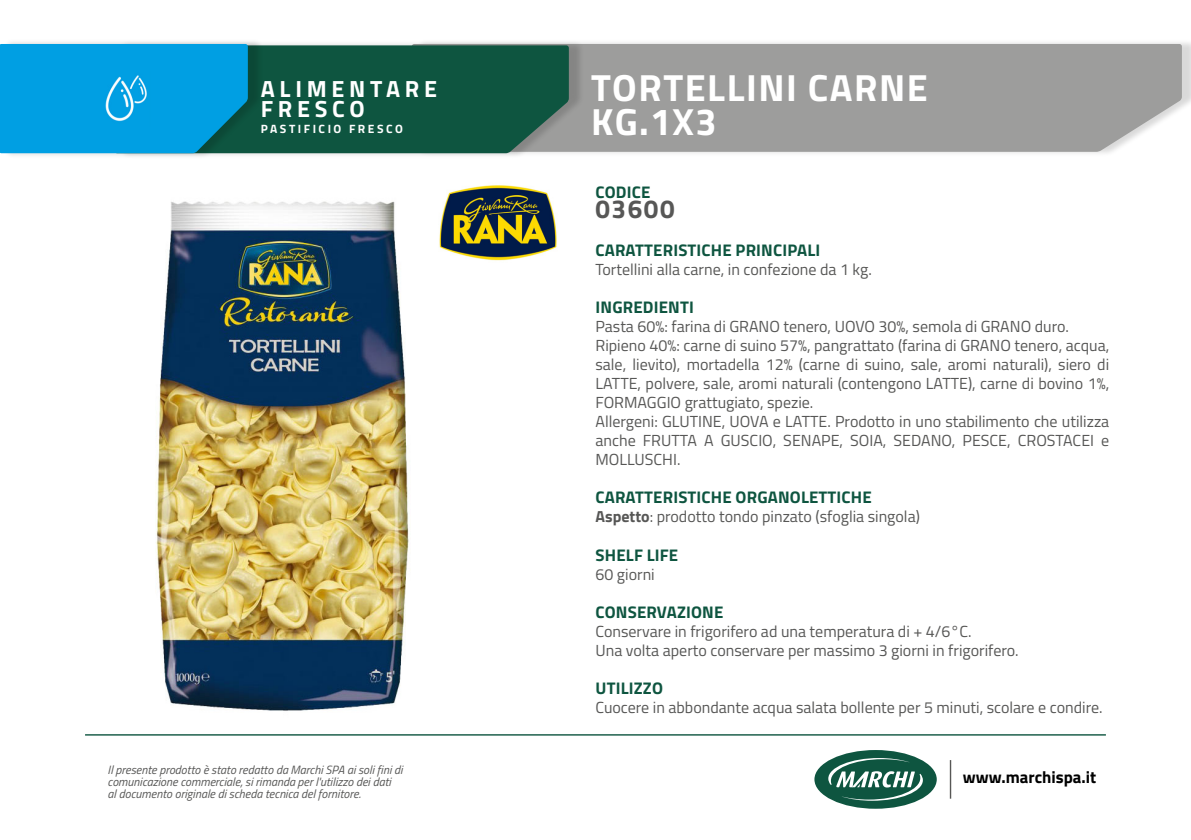
<style>
.page{position:relative;width:1191px;height:840px;background:#fff}
.page>*{position:absolute;margin:0;border:0;box-sizing:border-box;transform-origin:0 0}
.t1{font:700 37.8px "Titillium Web";letter-spacing:.04em;color:#fff}
.t2{font:700 26px "Titillium Web";letter-spacing:.06em;color:#575756}
.t3{font:700 23.4px/19.8px "Titillium Web";letter-spacing:.2em;color:#fff}
.t4{font:700 16.8px "Titillium Web";letter-spacing:.01em;color:#0e5540}
.t5{font:700 16.8px "Titillium Web";color:#000}
.t6{font:16px/19px "Titillium Web";color:#575756;text-align:justify}
.t7{font:italic 12px/12px "Titillium Web";color:#575756}
.t8{font:700 12px "Titillium Web";letter-spacing:.21em;color:#fff}
.s1{font-weight:700}
</style>
<div class="page">
<hr style="left:949px;top:759px;width:2px;height:39px;background:#575756">
<div style="left:814px;top:749px;width:122px;height:59px;background:#0e5540;border-radius:50%"></div>
<svg style="left:828px;top:757px;width:95px;height:43px"></svg>
<hr style="left:85px;top:733px;width:1021px;height:2px;background:#0e5540">
<div style="left:416px;top:39px;width:775px;height:118px;background:#000;opacity:.15"></div>
<div style="left:584px;top:44px;width:597px;height:108px;background:#9d9d9c"></div>
<div style="left:119px;top:40px;width:465px;height:119px;background:#000;opacity:.15"></div>
<div style="left:263px;top:45px;width:306px;height:108px;background:#0e5540"></div>
<div style="left:4px;top:38px;width:259px;height:121px;background:#000;opacity:.15"></div>
<div style="left:0;top:44px;width:248px;height:109px;background:#009fe3"></div>
<img style="left:102px;top:71px;width:49px;height:55px">
<img style="left:156px;top:201px;width:253px;height:510px">
<img style="left:439px;top:185px;width:118px;height:76px">
<p class="t3" style="left:261px;top:78px;width:178px">ALIMENTARE<br>FRESCO</p>
<p class="t8" style="left:261px;top:120px;width:143px">PASTIFICIO FRESCO</p>
<p class="t7" style="left:108px;top:762px;width:296px">Il presente prodotto è stato redatto da Marchi SPA ai soli fini di comunicazione commerciale, si rimanda per l'utilizzo dei dati<br>al documento originale di scheda tecnica del fornitore.</p>
<p class="t1" style="left:591px;top:59px;width:338px">TORTELLINI CARNE</p>
<p class="t1" style="left:591px;top:93px;width:127px">KG.1X3</p>
<p class="t4" style="left:595px;top:179px;width:56px">CODICE</p>
<p class="t2" style="left:595px;top:189px;width:81px">03600</p>
<p class="t4" style="left:595px;top:237px;width:226px">CARATTERISTICHE PRINCIPALI</p>
<p class="t6" style="left:595px;top:259px;width:278px">Tortellini alla carne, in confezione da 1 kg.</p>
<p class="t4" style="left:595px;top:294px;width:100px">INGREDIENTI</p>
<p class="t6" style="left:595px;top:316px;width:475px">Pasta 60%: farina di GRANO tenero, UOVO 30%, semola di GRANO duro.</p>
<p class="t6" style="left:595px;top:335px;width:515px">Ripieno 40%: carne di suino 57%, pangrattato (farina di GRANO tenero, acqua, sale, lievito), mortadella 12% (carne di suino, sale, aromi naturali), siero di LATTE, polvere, sale, aromi naturali (contengono LATTE), carne di bovino 1%, FORMAGGIO grattugiato, spezie.</p>
<p class="t6" style="left:595px;top:411px;width:515px">Allergeni: GLUTINE, UOVA e LATTE. Prodotto in uno stabilimento che utilizza anche FRUTTA A GUSCIO, SENAPE, SOIA, SEDANO, PESCE, CROSTACEI e MOLLUSCHI.</p>
<p class="t4" style="left:595px;top:484px;width:278px">CARATTERISTICHE ORGANOLETTICHE</p>
<p class="t6" style="left:595px;top:506px;width:326px"><span class="s1">Aspetto</span>: prodotto tondo pinzato (sfoglia singola)</p>
<p class="t4" style="left:595px;top:541px;width:84px">SHELF LIFE</p>
<p class="t6" style="left:595px;top:563px;width:61px">60 giorni</p>
<p class="t4" style="left:595px;top:598px;width:129px">CONSERVAZIONE</p>
<p class="t6" style="left:595px;top:620px;width:377px">Conservare in frigorifero ad una temperatura di + 4/6°C.</p>
<p class="t6" style="left:595px;top:639px;width:425px">Una volta aperto conservare per massimo 3 giorni in frigorifero.</p>
<p class="t4" style="left:595px;top:674px;width:69px">UTILIZZO</p>
<p class="t6" style="left:595px;top:696px;width:508px">Cuocere in abbondante acqua salata bollente per 5 minuti, scolare e condire.</p>
<p class="t5" style="left:963px;top:764px;width:135px">www.marchispa.it</p>
</div>
